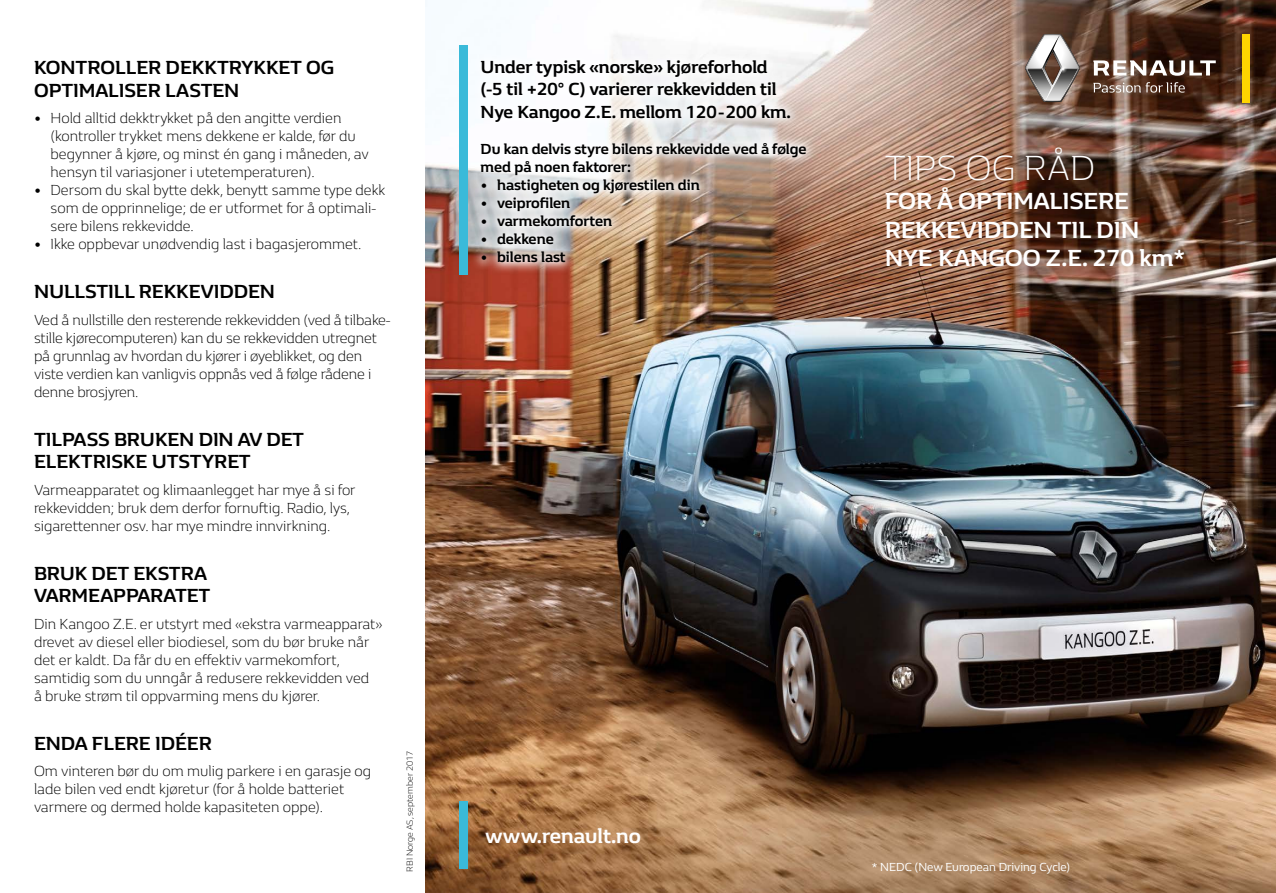
<style>
.page{position:relative;width:1276px;height:893px;background:#fff}
.page>*{position:absolute;margin:0;border:0;box-sizing:border-box;transform-origin:0 0}
.t1{font:300 36px "Renault Life";color:#fff}
.t2{font:700 24px/28.8px "Renault Life";color:#fff}
.t3{font:700 21px "Renault Life";color:#fff}
.t4{font:700 19.5px/22.5px "Renault Life";color:#000}
.t5{font:700 18px/22.5px "Renault Life";color:#000}
.t6{font:300 15px/18px "Renault Life";color:#000}
.t7{font:700 15px/18px "Renault Life";color:#000}
.t8{font:12px "Renault Life";color:#fff}
.t9{font:300 9px "Renault Life";color:#000}
</style>
<div class="page">
<img style="left:425px;top:0;width:851px;height:893px">
<svg style="left:1093px;top:60px;width:122px;height:16px"></svg>
<div style="left:1242px;top:34px;width:7px;height:68px;background:#ffd500"></div>
<svg style="left:1025px;top:34px;width:54px;height:68px"></svg>
<svg style="left:1093px;top:82px;width:91px;height:11px"></svg>
<img style="left:470px;top:49px;width:347px;height:225px">
<div style="left:459px;top:801px;width:9px;height:68px;background:#3abad9"></div>
<div style="left:459px;top:45px;width:9px;height:230px;background:#3abad9"></div>
<h3 class="t4" style="left:34px;top:55px;width:302px">KONTROLLER DEKKTRYKKET OG<br>OPTIMALISER LASTEN</h3>
<p class="t6" style="left:51px;top:108px;width:320px;text-indent:-16px">• Hold alltid dekktrykket på den angitte verdien (kontroller trykket mens dekkene er kalde, før du begynner å kjøre, og minst én gang i måneden, av hensyn til variasjoner i utetemperaturen).</p>
<p class="t6" style="left:51px;top:180px;width:336px;text-indent:-16px">• Dersom du skal bytte dekk, benytt samme type dekk som de opprinnelige; de er utformet for å optimali&shy;sere bilens rekkevidde.</p>
<p class="t6" style="left:34px;top:234px;width:329px">• Ikke oppbevar unødvendig last i bagasjerommet.</p>
<h3 class="t4" style="left:34px;top:279px;width:242px">NULLSTILL REKKEVIDDEN</h3>
<p class="t6" style="left:34px;top:310px;width:357px">Ved å nullstille den resterende rekkevidden (ved å tilbake&shy;stille kjørecomputeren) kan du se rekkevidden utregnet på grunnlag av hvordan du kjører i øyeblikket, og den viste verdien kan vanligvis oppnås ved å følge rådene i denne brosjyren.</p>
<h3 class="t4" style="left:34px;top:427px;width:272px">TILPASS BRUKEN DIN AV DET<br>ELEKTRISKE UTSTYRET</h3>
<p class="t6" style="left:34px;top:480px;width:323px">Varmeapparatet og klimaanlegget har mye å si for rekkevidden; bruk dem derfor fornuftig. Radio, lys, sigarettenner osv. har mye mindre innvirkning.</p>
<h3 class="t4" style="left:34px;top:561px;width:178px">BRUK DET EKSTRA<br>VARMEAPPARATET</h3>
<p class="t6" style="left:34px;top:614px;width:350px">Din Kangoo Z.E. er utstyrt med «ekstra varmeapparat» drevet av diesel eller biodiesel, som du bør bruke når det er kaldt. Da får du en effektiv varmekomfort, samtidig som du unngår å redusere rekkevidden ved<br>å bruke strøm til oppvarming mens du kjører.</p>
<h3 class="t4" style="left:34px;top:731px;width:179px">ENDA FLERE IDÉER</h3>
<p class="t6" style="left:34px;top:761px;width:339px">Om vinteren bør du om mulig parkere i en garasje og lade bilen ved endt kjøretur (for å holde batteriet varmere og dermed holde kapasiteten oppe).</p>
<p class="t9" style="left:404px;top:872px;width:123px;rotate:-90deg">RBI Norge AS, september 2017</p>
<p class="t5" style="left:480px;top:55px;width:312px">Under typisk «norske» kjøreforhold (-5 til +20° C) varierer rekkevidden til<br>Nye Kangoo Z.E. mellom 120-200 km.</p>
<p class="t7" style="left:480px;top:139px;width:327px">Du kan delvis styre bilens rekkevidde ved å følge med på noen faktorer:</p>
<p class="t7" style="left:480px;top:175px;width:221px">• hastigheten og kjørestilen din</p>
<p class="t7" style="left:480px;top:193px;width:91px">• veiprofilen</p>
<p class="t7" style="left:480px;top:211px;width:133px">• varmekomforten</p>
<p class="t7" style="left:480px;top:229px;width:75px">• dekkene</p>
<p class="t7" style="left:480px;top:247px;width:87px">• bilens last</p>
<h3 class="t3" style="left:485px;top:822px;width:157px">www.renault.no</h3>
<h1 class="t1" style="left:884px;top:144px;width:212px">TIPS OG RÅD</h1>
<h2 class="t2" style="left:884px;top:185px;width:302px">FOR Å OPTIMALISERE<br>REKKEVIDDEN TIL DIN<br>NYE KANGOO Z.E. 270 km*</h2>
<p class="t8" style="left:872px;top:859px;width:200px">* NEDC (New European Driving Cycle)</p>
</div>
